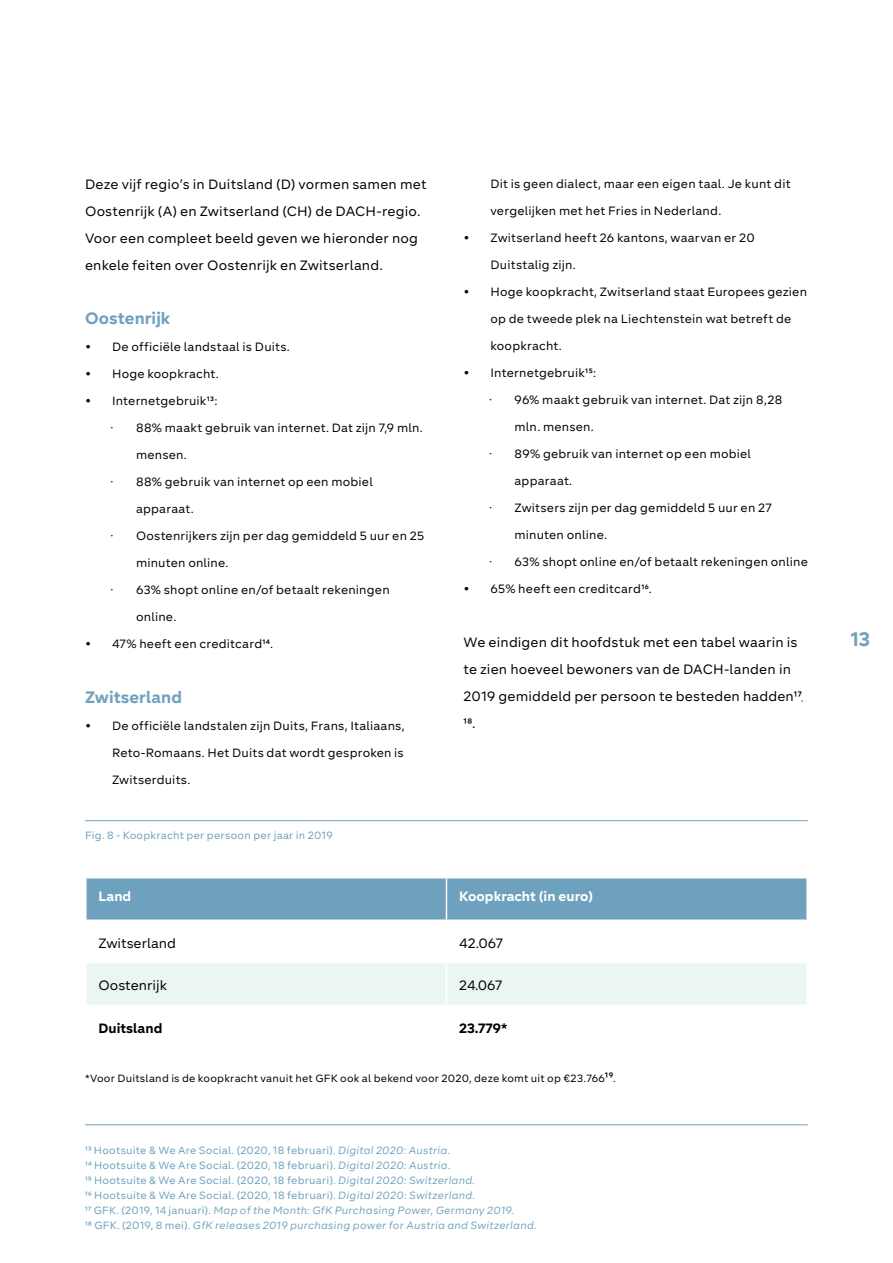
<style>
.page{position:relative;width:893px;height:1263px;background:#fff}
.page>*{position:absolute;margin:0;border:0;box-sizing:border-box;transform-origin:0 0}
.t1{font:700 19.5px "Segma";color:#6ea1be}
.t2{font:700 16.5px "Segma";letter-spacing:.005em;color:#6ea1be}
.t3{font:13.5px/27px "Segma";letter-spacing:.01em;color:#000}
.t4{font:700 13.5px "Segma";color:#fff}
.t5{font:700 13.5px "Segma";color:#000}
.t6{font:12px "Segma";letter-spacing:.015em;color:#000}
.t7{font:10.5px/15px "Segma";letter-spacing:.02em;color:#6ea1be}
.t8{font:10.5px "Segma";letter-spacing:.02em;color:#000}
.s1{font-size:7.5px}
.s2{font-size:13.5px}
.s3{font-style:italic}
</style>
<div class="page">
<hr style="left:85px;top:820px;width:723px;height:1px;background:#6ea1be">
<div style="left:87px;top:878px;width:719px;height:41px;background:#6ea1be"></div>
<div style="left:87px;top:964px;width:719px;height:40px;background:#ebf5f1"></div>
<hr style="left:446px;top:878px;width:1px;height:41px;background:#fff">
<hr style="left:446px;top:963px;width:1px;height:41px;background:#fff">
<hr style="left:85px;top:1124px;width:723px;height:1px;background:#6ea1be">
<p class="t3" style="left:85px;top:171px;width:343px">Deze vijf regio’s in Duitsland (D) vormen samen met Oostenrijk (A) en Zwitserland (CH) de DACH-regio.<br>Voor een compleet beeld geven we hieronder nog enkele feiten over Oostenrijk en Zwitserland.</p>
<h2 class="t2" style="left:85px;top:307px;width:87px">Oostenrijk</h2>
<p class="t6" style="left:85px;top:339px;width:206px">• De officiële landstaal is Duits.</p>
<p class="t6" style="left:85px;top:366px;width:135px">• Hoge koopkracht.</p>
<p class="t6" style="left:85px;top:393px;width:134px">• Internetgebruik13:</p>
<p class="t6" style="left:111px;top:420px;width:314px">· 88% maakt gebruik van internet. Dat zijn 7,9 mln.</p>
<p class="t6" style="left:136px;top:447px;width:52px">mensen.</p>
<p class="t6" style="left:111px;top:474px;width:264px">· 88% gebruik van internet op een mobiel</p>
<p class="t6" style="left:136px;top:501px;width:59px">apparaat.</p>
<p class="t6" style="left:111px;top:528px;width:315px">· Oostenrijkers zijn per dag gemiddeld 5 uur en 25</p>
<p class="t6" style="left:136px;top:555px;width:94px">minuten online.</p>
<p class="t6" style="left:111px;top:582px;width:281px">· 63% shopt online en/of betaalt rekeningen</p>
<p class="t6" style="left:136px;top:609px;width:42px">online.</p>
<p class="t6" style="left:85px;top:636px;width:190px">• 47% heeft een creditcard14.</p>
<h2 class="t2" style="left:85px;top:685px;width:99px">Zwitserland</h2>
<p class="t6" style="left:85px;top:717px;width:321px">• De officiële landstalen zijn Duits, Frans, Italiaans,</p>
<p class="t6" style="left:112px;top:744px;width:293px">Reto-Romaans. Het Duits dat wordt gesproken is</p>
<p class="t6" style="left:112px;top:771px;width:80px">Zwitserduits.</p>
<p class="t7" style="left:85px;top:827px;width:249px">Fig. 8 - Koopkracht per persoon per jaar in 2019</p>
<p class="t6" style="left:490px;top:176px;width:302px">Dit is geen dialect, maar een eigen taal. Je kunt dit</p>
<p class="t6" style="left:490px;top:203px;width:232px">vergelijken met het Fries in Nederland.</p>
<p class="t6" style="left:463px;top:230px;width:293px">• Zwitserland heeft 26 kantons, waarvan er 20</p>
<p class="t6" style="left:490px;top:257px;width:87px">Duitstalig zijn.</p>
<p class="t6" style="left:463px;top:284px;width:345px">• Hoge koopkracht, Zwitserland staat Europees gezien</p>
<p class="t6" style="left:490px;top:311px;width:302px">op de tweede plek na Liechtenstein wat betreft de</p>
<p class="t6" style="left:490px;top:338px;width:73px">koopkracht.</p>
<p class="t6" style="left:463px;top:365px;width:134px">• Internetgebruik15:</p>
<p class="t6" style="left:489px;top:392px;width:295px">· 96% maakt gebruik van internet. Dat zijn 8,28</p>
<p class="t6" style="left:514px;top:419px;width:81px">mln. mensen.</p>
<p class="t6" style="left:489px;top:446px;width:264px">· 89% gebruik van internet op een mobiel</p>
<p class="t6" style="left:514px;top:473px;width:59px">apparaat.</p>
<p class="t6" style="left:489px;top:500px;width:284px">· Zwitsers zijn per dag gemiddeld 5 uur en 27</p>
<p class="t6" style="left:514px;top:527px;width:94px">minuten online.</p>
<p class="t6" style="left:489px;top:554px;width:320px">· 63% shopt online en/of betaalt rekeningen online</p>
<p class="t6" style="left:463px;top:581px;width:190px">• 65% heeft een creditcard16.</p>
<p class="t3" style="left:463px;top:629px;width:341px">We eindigen dit hoofdstuk met een tabel waarin is te zien hoeveel bewoners van de DACH-landen in 2019 gemiddeld per persoon te besteden hadden17<span class="s1">, </span>18.</p>
<p class="t4" style="left:99px;top:887px;width:34px">Land</p>
<p class="t4" style="left:459px;top:887px;width:135px">Koopkracht (in euro)</p>
<p class="t3" style="left:99px;top:929px;width:79px">Zwitserland</p>
<p class="t3" style="left:459px;top:929px;width:45px">42.067</p>
<p class="t3" style="left:99px;top:971px;width:70px">Oostenrijk</p>
<p class="t3" style="left:459px;top:971px;width:45px">24.067</p>
<p class="t5" style="left:99px;top:1019px;width:65px">Duitsland</p>
<p class="t5" style="left:459px;top:1019px;width:50px">23.779*</p>
<p class="t8" style="left:85px;top:1072px;width:532px">*Voor Duitsland is de koopkracht vanuit het GFK ook al bekend voor 2020, deze komt uit op €23.766<span class="s2">19</span>.</p>
<p class="t7" style="left:85px;top:1142px;width:453px">13 Hootsuite &amp; We Are Social. (2020, 18 februari). <span class="s3">Digital 2020: Austria.<br></span>14 Hootsuite &amp; We Are Social. (2020, 18 februari). <span class="s3">Digital 2020: Austria.<br></span>15 Hootsuite &amp; We Are Social. (2020, 18 februari). <span class="s3">Digital 2020: Switzerland.<br></span>16 Hootsuite &amp; We Are Social. (2020, 18 februari). <span class="s3">Digital 2020: Switzerland.<br></span>17 GFK. (2019, 14 januari). <span class="s3">Map of the Month: GfK Purchasing Power, Germany 2019.<br></span>18 GFK. (2019, 8 mei). <span class="s3">GfK releases 2019 purchasing power for Austria and Switzerland.</span></p>
<h1 class="t1" style="left:850px;top:626px;width:21px">13</h1>
</div>
